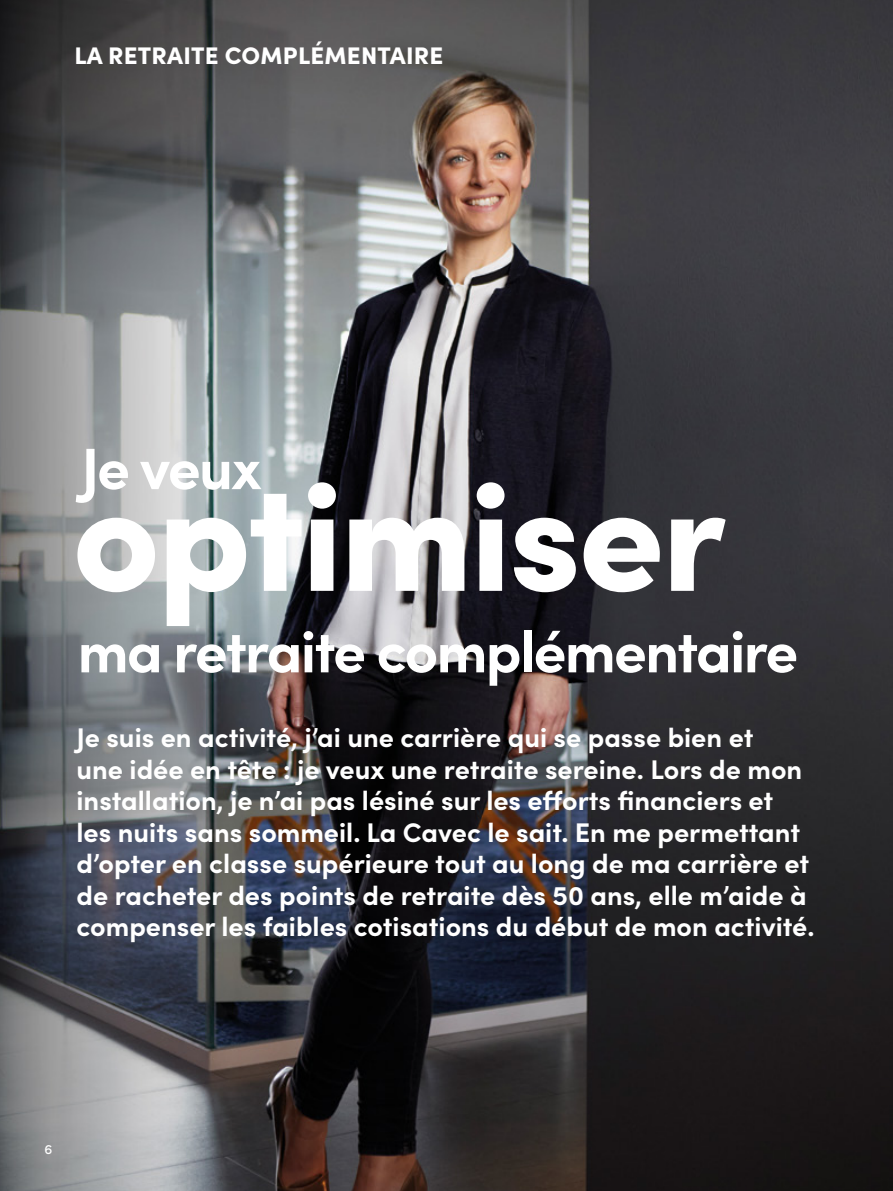
<style>
.page{position:relative;width:893px;height:1191px;background:#fff}
.page>*{position:absolute;margin:0;border:0;box-sizing:border-box;transform-origin:0 0}
.t1{font:900 153px "Sofia Pro";letter-spacing:-.02em;color:#fff}
.t2{font:700 58.5px "Sofia Pro";letter-spacing:-.03em;color:#fff}
.t3{font:700 27px/31.5px "Sofia Pro";color:#fff}
.t4{font:900 24px "Sofia Pro";letter-spacing:.01em;color:#fff}
.t5{font:500 13.5px "Sofia Pro";color:#fff}
</style>
<div class="page">
<img style="left:0;top:0;width:893px;height:1191px">
<p class="t4" style="left:75px;top:37px;width:370px">LA RETRAITE COMPLÉMENTAIRE</p>
<h2 class="t2" style="left:81px;top:423px;width:182px">Je veux</h2>
<h1 class="t1" style="left:72px;top:417px;width:656px">optimiser</h1>
<h2 class="t2" style="left:78px;top:607px;width:722px">ma retraite complémentaire</h2>
<p class="t3" style="left:77px;top:720px;width:740px">Je suis en activité, j’ai une carrière qui se passe bien et<br>une idée en tête : je veux une retraite sereine. Lors de mon installation, je n’ai pas lésiné sur les efforts financiers et les nuits sans sommeil. La Cavec le sait. En me permettant d’opter en classe supérieure tout au long de ma carrière et de racheter des points de retraite dès 50 ans, elle m’aide à compenser les faibles cotisations du début de mon activité.</p>
<p class="t5" style="left:45px;top:1138px;width:9px">6</p>
</div>
